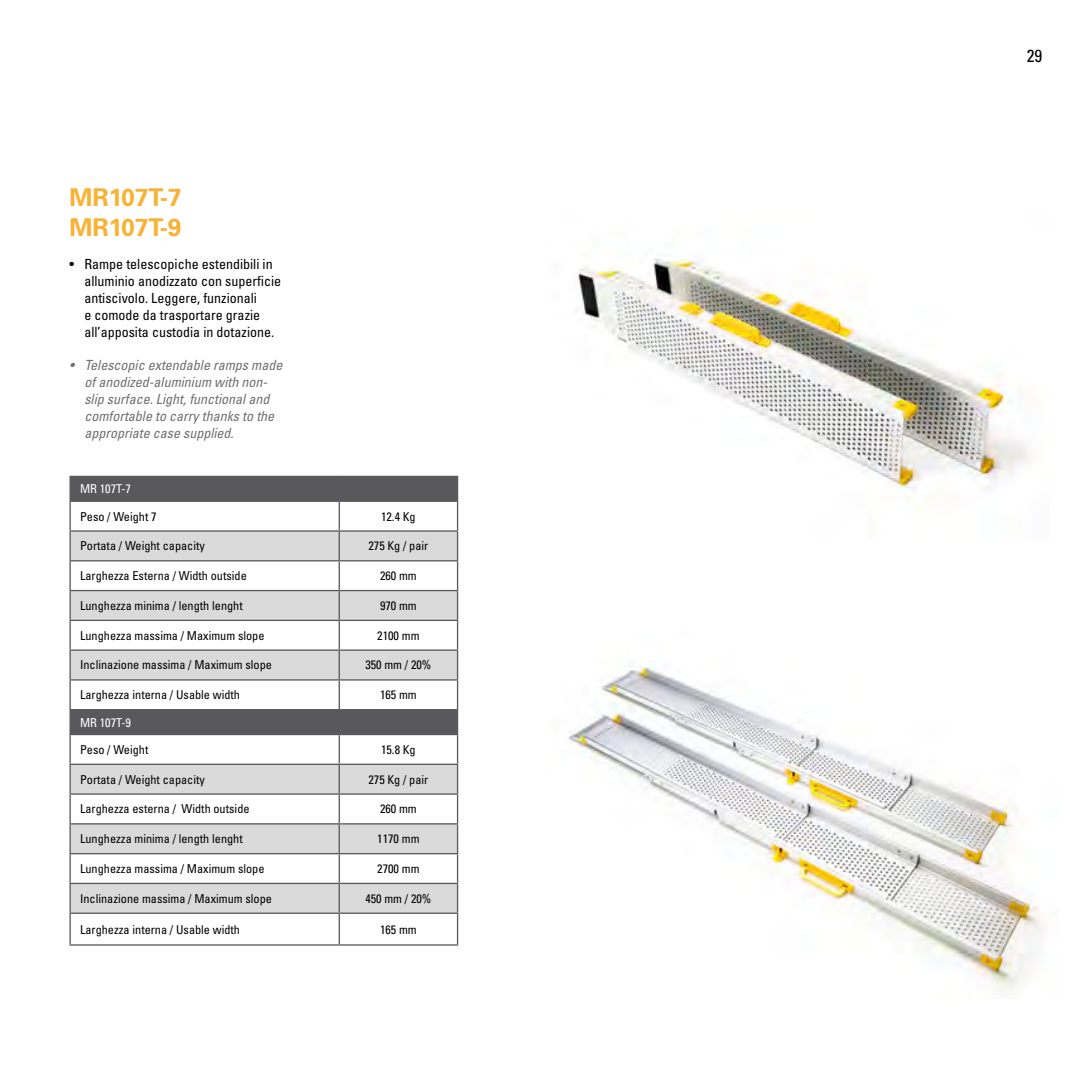
<style>
.page{position:relative;width:1092px;height:1092px;background:#fff}
.page>*{position:absolute;margin:0;border:0;box-sizing:border-box;transform-origin:0 0}
.t1{font:700 24.5px/29.4px "Univers LT Std";color:#f9b234}
.t2{font:condensed 17.5px "Univers LT Std";color:#000}
.t3{font:condensed 14px/16.8px "Univers LT Std";color:#000}
.t4{font:italic condensed 14px/16.8px "Univers LT Std";color:#706f6f}
.t5{font:condensed 12.25px "Univers LT Std";color:#000}
.t6{font:condensed 12.25px "Univers LT Std";color:#fff}
</style>
<div class="page">
<img style="left:575px;top:258px;width:457px;height:243px">
<img style="left:568px;top:665px;width:476px;height:328px">
<svg style="left:71px;top:477px;width:386px;height:53px"></svg>
<svg style="left:71px;top:531px;width:386px;height:381px;fill:#dadada"></svg>
<hr style="left:69px;top:475px;width:270px;height:2px;background:#59595b">
<hr style="left:69px;top:477px;width:2px;height:23px;background:#59595b">
<hr style="left:339px;top:475px;width:119px;height:2px;background:#59595b">
<hr style="left:69px;top:502px;width:2px;height:28px;background:#59595b">
<hr style="left:338px;top:502px;width:2px;height:28px;background:#59595b">
<hr style="left:69px;top:531px;width:2px;height:29px;background:#59595b">
<hr style="left:338px;top:531px;width:2px;height:29px;background:#59595b">
<hr style="left:69px;top:561px;width:2px;height:29px;background:#59595b">
<hr style="left:338px;top:561px;width:2px;height:29px;background:#59595b">
<hr style="left:69px;top:591px;width:2px;height:28px;background:#59595b">
<hr style="left:338px;top:591px;width:2px;height:28px;background:#59595b">
<hr style="left:69px;top:619px;width:270px;height:2px;background:#59595b">
<hr style="left:69px;top:621px;width:2px;height:28px;background:#59595b">
<hr style="left:339px;top:619px;width:119px;height:2px;background:#59595b">
<hr style="left:338px;top:621px;width:2px;height:28px;background:#59595b">
<hr style="left:69px;top:649px;width:270px;height:1px;background:#59595b">
<hr style="left:69px;top:650px;width:2px;height:29px;background:#59595b">
<hr style="left:339px;top:649px;width:119px;height:1px;background:#59595b">
<hr style="left:338px;top:650px;width:2px;height:29px;background:#59595b">
<hr style="left:69px;top:679px;width:270px;height:1px;background:#59595b">
<hr style="left:69px;top:680px;width:2px;height:29px;background:#59595b">
<hr style="left:339px;top:679px;width:119px;height:1px;background:#59595b">
<hr style="left:338px;top:680px;width:2px;height:29px;background:#59595b">
<hr style="left:69px;top:709px;width:270px;height:1px;background:#59595b">
<hr style="left:69px;top:710px;width:2px;height:23px;background:#59595b">
<hr style="left:339px;top:709px;width:119px;height:1px;background:#59595b">
<hr style="left:69px;top:735px;width:2px;height:28px;background:#59595b">
<hr style="left:338px;top:735px;width:2px;height:28px;background:#59595b">
<hr style="left:69px;top:765px;width:2px;height:28px;background:#59595b">
<hr style="left:338px;top:765px;width:2px;height:28px;background:#59595b">
<hr style="left:69px;top:793px;width:270px;height:1px;background:#59595b">
<hr style="left:69px;top:794px;width:2px;height:29px;background:#59595b">
<hr style="left:339px;top:793px;width:119px;height:1px;background:#59595b">
<hr style="left:338px;top:794px;width:2px;height:29px;background:#59595b">
<hr style="left:69px;top:824px;width:2px;height:28px;background:#59595b">
<hr style="left:338px;top:824px;width:2px;height:28px;background:#59595b">
<hr style="left:69px;top:852px;width:270px;height:2px;background:#59595b">
<hr style="left:69px;top:854px;width:2px;height:28px;background:#59595b">
<hr style="left:339px;top:852px;width:119px;height:2px;background:#59595b">
<hr style="left:338px;top:854px;width:2px;height:28px;background:#59595b">
<hr style="left:69px;top:882px;width:270px;height:2px;background:#59595b">
<hr style="left:69px;top:884px;width:2px;height:28px;background:#59595b">
<hr style="left:339px;top:882px;width:119px;height:2px;background:#59595b">
<hr style="left:338px;top:884px;width:2px;height:28px;background:#59595b">
<hr style="left:69px;top:913px;width:2px;height:31px;background:#59595b">
<hr style="left:338px;top:913px;width:2px;height:31px;background:#59595b">
<hr style="left:457px;top:913px;width:1px;height:31px;background:#59595b">
<hr style="left:69px;top:944px;width:270px;height:1px;background:#59595b">
<hr style="left:339px;top:944px;width:119px;height:1px;background:#59595b">
<hr style="left:69px;top:500px;width:270px;height:2px;background:#59595b">
<hr style="left:339px;top:500px;width:119px;height:2px;background:#59595b">
<hr style="left:69px;top:530px;width:270px;height:1px;background:#59595b">
<hr style="left:339px;top:530px;width:119px;height:1px;background:#59595b">
<hr style="left:69px;top:560px;width:270px;height:1px;background:#59595b">
<hr style="left:339px;top:560px;width:119px;height:1px;background:#59595b">
<hr style="left:69px;top:590px;width:270px;height:1px;background:#59595b">
<hr style="left:339px;top:590px;width:119px;height:1px;background:#59595b">
<hr style="left:69px;top:733px;width:270px;height:2px;background:#59595b">
<hr style="left:339px;top:733px;width:119px;height:2px;background:#59595b">
<hr style="left:69px;top:763px;width:270px;height:2px;background:#59595b">
<hr style="left:339px;top:763px;width:119px;height:2px;background:#59595b">
<hr style="left:69px;top:823px;width:270px;height:1px;background:#59595b">
<hr style="left:339px;top:823px;width:119px;height:1px;background:#59595b">
<hr style="left:69px;top:912px;width:270px;height:1px;background:#59595b">
<hr style="left:339px;top:912px;width:119px;height:1px;background:#59595b">
<svg style="left:457px;top:477px;width:1px;height:435px"></svg>
<h1 class="t1" style="left:69px;top:183px;width:113px">MR107T-7<br>MR107T-9</h1>
<p class="t3" style="left:84px;top:256px;width:198px;text-indent:-15px">• Rampe telescopiche estendibili in alluminio anodizzato con superficie antiscivolo. Leggere, funzionali<br>e comode da trasportare grazie all’apposita custodia in dotazione.</p>
<p class="t4" style="left:84px;top:357px;width:199px;text-indent:-15px">• Telescopic extendable ramps made of anodized-aluminium with non&shy;slip surface. Light, functional and comfortable to carry thanks to the appropriate case supplied.</p>
<p class="t6" style="left:80px;top:481px;width:52px">MR 107T-7</p>
<p class="t5" style="left:80px;top:508px;width:78px">Peso / Weight 7</p>
<p class="t5" style="left:381px;top:508px;width:36px">12.4 Kg</p>
<p class="t5" style="left:80px;top:538px;width:126px">Portata / Weight capacity</p>
<p class="t5" style="left:368px;top:538px;width:61px">275 Kg / pair</p>
<p class="t5" style="left:80px;top:568px;width:168px">Larghezza Esterna / Width outside</p>
<p class="t5" style="left:380px;top:568px;width:38px">260 mm</p>
<p class="t5" style="left:80px;top:597px;width:164px">Lunghezza minima / length lenght</p>
<p class="t5" style="left:380px;top:597px;width:38px">970 mm</p>
<p class="t5" style="left:80px;top:627px;width:186px">Lunghezza massima / Maximum slope</p>
<p class="t5" style="left:377px;top:627px;width:44px">2100 mm</p>
<p class="t5" style="left:80px;top:657px;width:193px">Inclinazione massima / Maximum slope</p>
<p class="t5" style="left:365px;top:657px;width:67px">350 mm / 20%</p>
<p class="t5" style="left:80px;top:687px;width:161px">Larghezza interna / Usable width</p>
<p class="t5" style="left:380px;top:687px;width:38px">165 mm</p>
<p class="t6" style="left:80px;top:714px;width:52px">MR 107T-9</p>
<p class="t5" style="left:80px;top:741px;width:70px">Peso / Weight</p>
<p class="t5" style="left:381px;top:741px;width:36px">15.8 Kg</p>
<p class="t5" style="left:80px;top:771px;width:126px">Portata / Weight capacity</p>
<p class="t5" style="left:368px;top:771px;width:61px">275 Kg / pair</p>
<p class="t5" style="left:80px;top:801px;width:171px">Larghezza esterna / Width outside</p>
<p class="t5" style="left:380px;top:801px;width:38px">260 mm</p>
<p class="t5" style="left:80px;top:831px;width:164px">Lunghezza minima / length lenght</p>
<p class="t5" style="left:377px;top:831px;width:44px">1170 mm</p>
<p class="t5" style="left:80px;top:860px;width:186px">Lunghezza massima / Maximum slope</p>
<p class="t5" style="left:377px;top:860px;width:44px">2700 mm</p>
<p class="t5" style="left:80px;top:890px;width:193px">Inclinazione massima / Maximum slope</p>
<p class="t5" style="left:365px;top:890px;width:67px">450 mm / 20%</p>
<p class="t5" style="left:80px;top:921px;width:161px">Larghezza interna / Usable width</p>
<p class="t5" style="left:380px;top:921px;width:38px">165 mm</p>
<h2 class="t2" style="left:1026px;top:45px;width:17px">29</h2>
</div>
